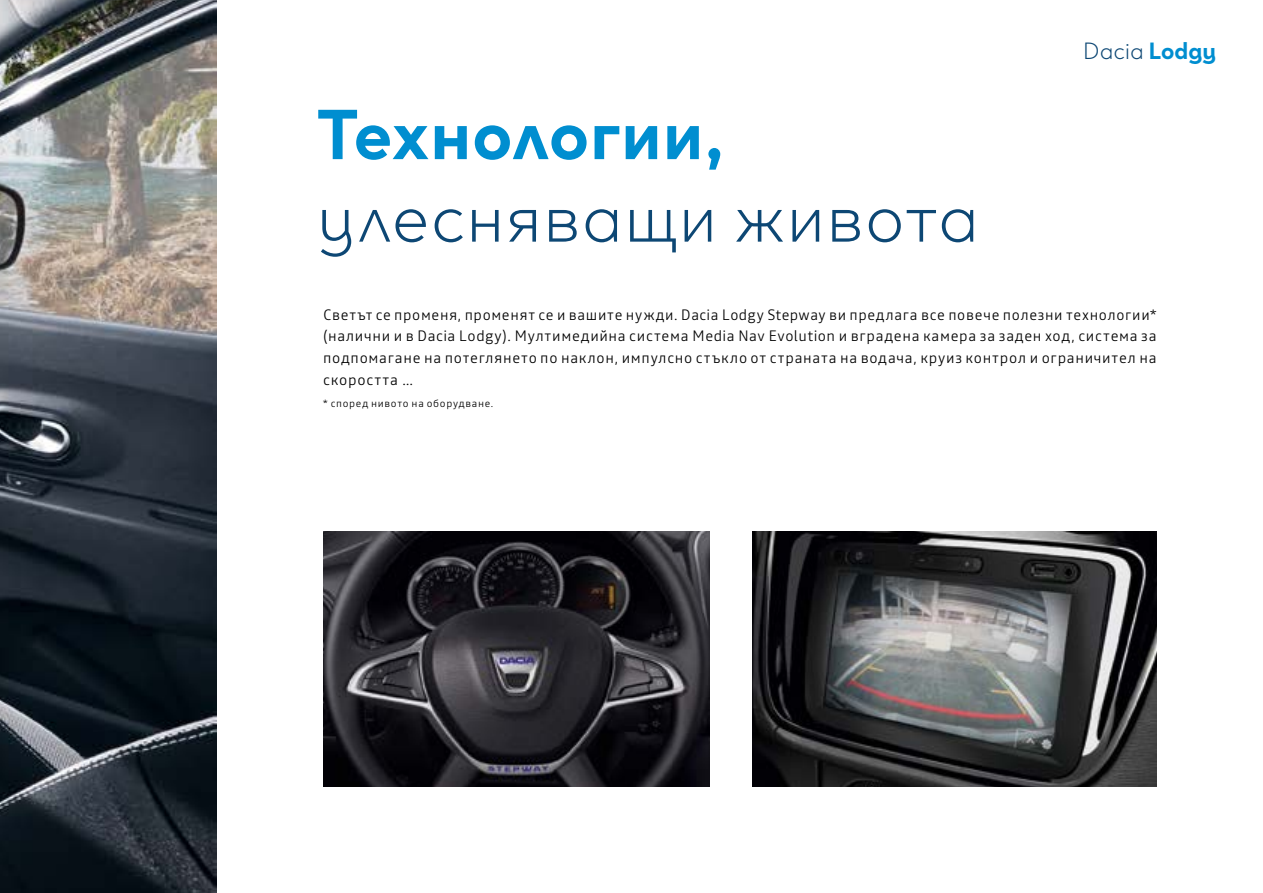
<style>
.page{position:relative;width:1263px;height:893px;background:#fff}
.page>*{position:absolute;margin:0;border:0;box-sizing:border-box;transform-origin:0 0}
.t1{font:300 72px "Dacia Spirit";color:#0d4774}
.t2{font:700 72px "Dacia Spirit";letter-spacing:.01em;color:#008ed0}
.t3{font:300 24px "Dacia Spirit";letter-spacing:-.005em;color:#0d4774}
.t4{font:300 15px/21.8px "Read";letter-spacing:.055em;color:#000;text-align:justify}
.t5{font:300 10.5px "Read";letter-spacing:.065em;color:#000}
.s1{font-weight:700;color:#008ed0}
</style>
<div class="page">
<img style="left:0;top:0;width:217px;height:893px">
<img style="left:323px;top:531px;width:387px;height:256px">
<img style="left:752px;top:531px;width:405px;height:256px">
<h1 class="t2" style="left:317px;top:89px;width:409px">Технологии,</h1>
<h1 class="t1" style="left:317px;top:174px;width:664px">улесняващи живота</h1>
<h2 class="t3" style="left:1083px;top:37px;width:135px">Dacia <span class="s1">Lodgy</span></h2>
<p class="t4" style="left:323px;top:303px;width:835px">Светът се променя, променят се и вашите нужди. Dacia Lodgy Stepway ви предлага все повече полезни технологии* (налични и в Dacia Lodgy). Мултимедийна система Media Nav Evolution и вградена камера за заден ход, система за подпомагане на потеглянето по наклон, импулсно стъкло от страната на водача, круиз контрол и ограничител на скоростта …</p>
<p class="t5" style="left:323px;top:396px;width:172px">* според нивото на оборудване.</p>
</div>
